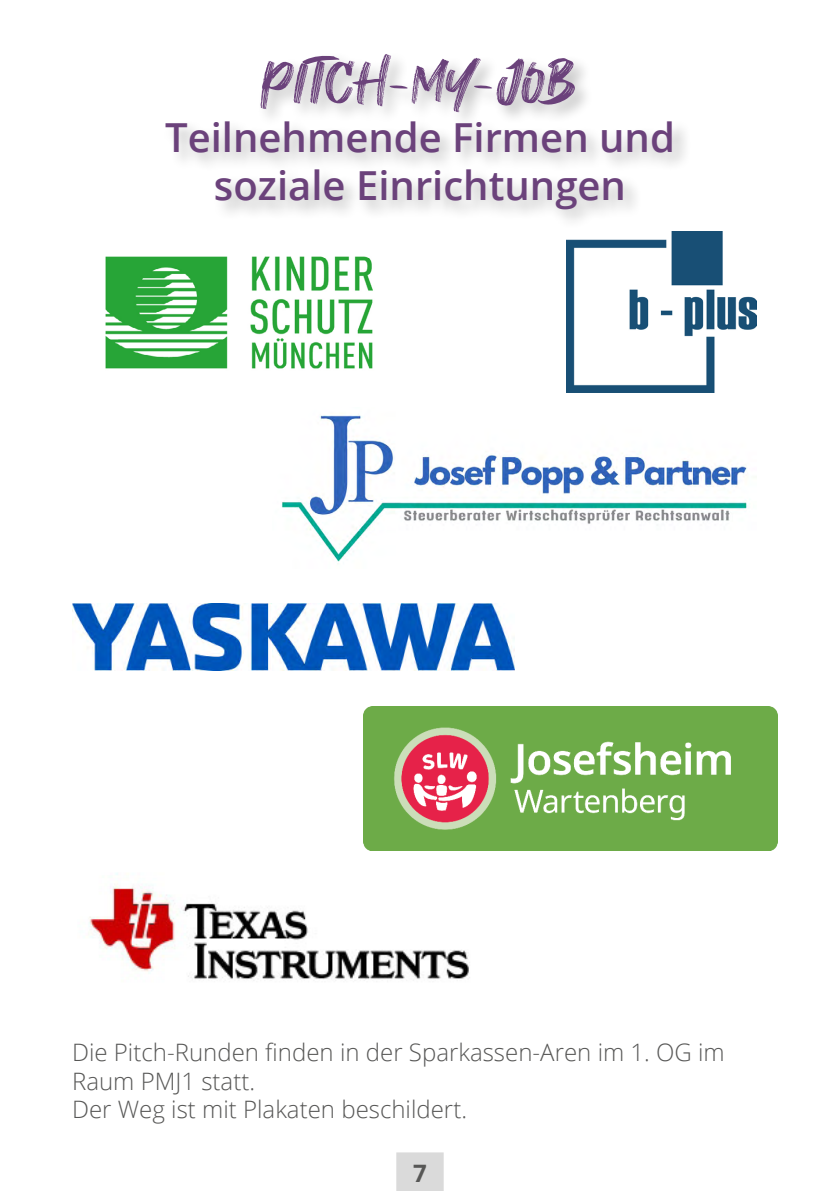
<style>
.page{position:relative;width:840px;height:1191px;background:#fff}
.page>*{position:absolute;margin:0;border:0;box-sizing:border-box;transform-origin:0 0}
.t1{font:56px "Binjay";color:#6b427b}
.t2{font:600 40px/48px "Open Sans";color:#6b427b;text-align:center}
.t3{font:300 24px/28.8px "Open Sans";color:#575756}
.t4{font:700 24px "Open Sans";color:#575756}
</style>
<div class="page">
<div style="left:396px;top:1152px;width:47px;height:39px;background:#dadada"></div>
<div style="left:162px;top:51px;width:529px;height:178px;background:#000;opacity:.26"></div>
<img style="left:105px;top:256px;width:268px;height:113px">
<img style="left:566px;top:231px;width:190px;height:161px">
<img style="left:281px;top:415px;width:467px;height:147px">
<img style="left:72px;top:603px;width:442px;height:68px">
<img style="left:363px;top:706px;width:413px;height:144px">
<img style="left:89px;top:873px;width:381px;height:108px">
<h1 class="t1" style="left:262px;top:54px;width:317px">PITCH-MY-JOB</h1>
<h2 class="t2" style="left:165px;top:113px;width:511px">Teilnehmende Firmen und soziale Einrichtungen</h2>
<p class="t3" style="left:72px;top:1037px;width:654px">Die Pitch-Runden finden in der Sparkassen-Aren im 1. OG im<br>Raum PMJ1 statt.<br>Der Weg ist mit Plakaten beschildert.</p>
<p class="t4" style="left:413px;top:1155px;width:15px">7</p>
</div>
